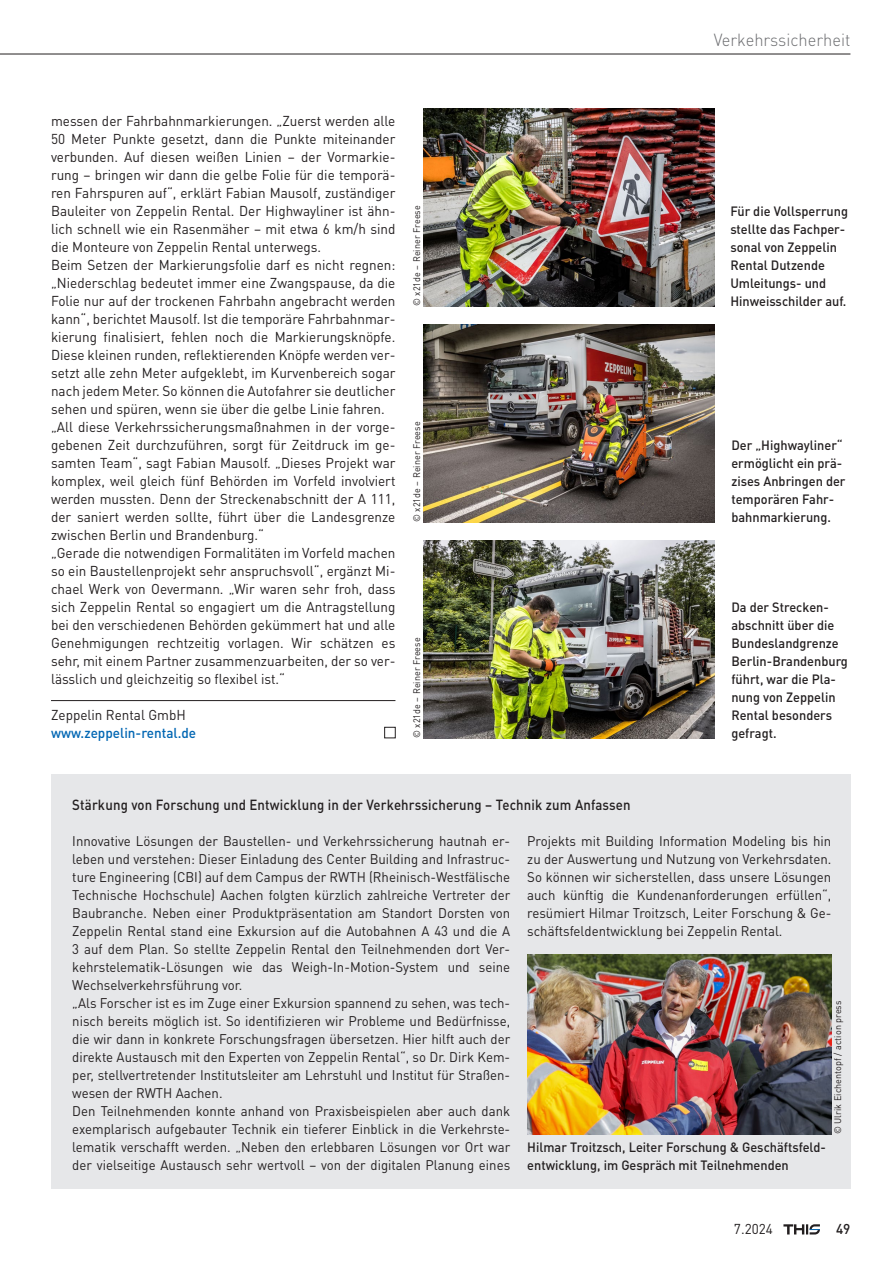
<style>
.page{position:relative;width:893px;height:1263px;background:#fff}
.page>*{position:absolute;margin:0;border:0;box-sizing:border-box;transform-origin:0 0}
.t1{font:300 17.4px "DIN Pro";color:#6c6d70;scale:.95 1}
.t2{font:500 14.55px "DIN Pro";letter-spacing:.01em;color:#231f20;scale:.91 1}
.t3{font:14.1px/18px "DIN Pro";color:#231f20;scale:.95 1}
.t4{font:500 14.1px "DIN Pro";color:#0166b3;scale:.95 1}
.t5{font:500 14.1px "DIN Pro";color:#231f20;scale:.95 1}
.t6{font:13.8px/18px "DIN Pro";color:#231f20;text-align:justify;scale:.95 1}
.t7{font:500 13.35px/18px "DIN Pro";color:#231f20;scale:.95 1}
.t8{font:9.45px "DIN Pro";letter-spacing:.01em;color:#231f20;scale:.95 1}
</style>
<div class="page">
<div style="left:51px;top:774px;width:799px;height:414px;background:#e6e7e9"></div>
<hr style="left:0;top:54px;width:850px;height:1px;background:#231f20">
<svg style="left:783px;top:1224px;width:37px;height:10px"></svg>
<div style="left:384px;top:727px;width:11px;height:11px;border:1px solid #231f20"></div>
<img style="left:423px;top:108px;width:291px;height:198px">
<img style="left:423px;top:540px;width:291px;height:198px">
<img style="left:423px;top:324px;width:291px;height:198px">
<img style="left:527px;top:954px;width:304px;height:180px">
<hr style="left:51px;top:700px;width:344px;height:1px;background:#231f20">
<p class="t3" style="left:51px;top:111px;width:364px">messen der Fahrbahnmarkierungen. „Zuerst werden alle 50 Meter Punkte gesetzt, dann die Punkte miteinander verbunden. Auf diesen weißen Linien – der Vormarkie&shy;rung – bringen wir dann die gelbe Folie für die temporä&shy;ren Fahrspuren auf“, erklärt Fabian Mausolf, zuständiger Bauleiter von Zeppelin Rental. Der Highwayliner ist ähn&shy;lich schnell wie ein Rasenmäher – mit etwa 6 km/h sind die Monteure von Zeppelin Rental unterwegs.<br>Beim Setzen der Markierungsfolie darf es nicht regnen: „Niederschlag bedeutet immer eine Zwangspause, da die Folie nur auf der trockenen Fahrbahn angebracht werden kann“, berichtet Mausolf. Ist die temporäre Fahrbahnmar&shy;kierung finalisiert, fehlen noch die Markierungsknöpfe.<br>Diese kleinen runden, reflektierenden Knöpfe werden ver&shy;setzt alle zehn Meter aufgeklebt, im Kurvenbereich sogar nach jedem Meter. So können die Autofahrer sie deutlicher sehen und spüren, wenn sie über die gelbe Linie fahren. „All diese Verkehrssicherungsmaßnahmen in der vorge&shy;gebenen Zeit durchzuführen, sorgt für Zeitdruck im ge&shy;samten Team“, sagt Fabian Mausolf. „Dieses Projekt war komplex, weil gleich fünf Behörden im Vorfeld involviert werden mussten. Denn der Streckenabschnitt der A 111, der saniert werden sollte, führt über die Landesgrenze zwischen Berlin und Brandenburg.“<br>„Gerade die notwendigen Formalitäten im Vorfeld machen so ein Baustellenprojekt sehr anspruchsvoll“, ergänzt Mi&shy;chael Werk von Oevermann. „Wir waren sehr froh, dass sich Zeppelin Rental so engagiert um die Antragstellung bei den verschiedenen Behörden gekümmert hat und alle Genehmigungen rechtzeitig vorlagen. Wir schätzen es sehr, mit einem Partner zusammenzuarbeiten, der so ver&shy;lässlich und gleichzeitig so flexibel ist.“</p>
<p class="t3" style="left:51px;top:705px;width:143px">Zeppelin Rental GmbH</p>
<p class="t4" style="left:51px;top:723px;width:154px">www.zeppelin-rental.de</p>
<p class="t8" style="left:410px;top:306px;width:108px;rotate:-90deg">© x21de – Reiner Freese</p>
<p class="t8" style="left:410px;top:522px;width:108px;rotate:-90deg">© x21de – Reiner Freese</p>
<p class="t8" style="left:410px;top:738px;width:108px;rotate:-90deg">© x21de – Reiner Freese</p>
<p class="t2" style="left:72px;top:795px;width:615px">Stärkung von Forschung und Entwicklung in der Verkehrssicherung – Technik zum Anfassen</p>
<p class="t1" style="left:714px;top:28px;width:145px">Verkehrssicherheit</p>
<p class="t7" style="left:730px;top:202px;width:125px">Für die Vollsperrung stellte das Fachper&shy;sonal von Zeppelin<br>Rental Dutzende<br>Umleitungs- und</p>
<p class="t7" style="left:730px;top:292px;width:124px">Hinweisschilder auf.</p>
<p class="t7" style="left:731px;top:436px;width:122px">Der „Highwayliner“ ermöglicht ein prä&shy;zises Anbringen der temporären Fahr&shy;bahnmarkierung.</p>
<p class="t7" style="left:731px;top:598px;width:124px">Da der Strecken&shy;abschnitt über die<br>Bundeslandgrenze<br>Berlin-Brandenburg führt, war die Pla&shy;nung von Zeppelin<br>Rental besonders gefragt.</p>
<p class="t6" style="left:72px;top:831px;width:463px;text-align:left">Innovative Lösungen der Baustellen- und Verkehrssicherung hautnah er&shy;leben und verstehen: Dieser Einladung des Center Building and Infrastruc&shy;ture Engineering (CBI) auf dem Campus der RWTH (Rheinisch-Westfälische Technische Hochschule) Aachen folgten kürzlich zahlreiche Vertreter der Baubranche. Neben einer Produktpräsentation am Standort Dorsten von Zeppelin Rental stand eine Exkursion auf die Autobahnen A 43 und die A 3 auf dem Plan. So stellte Zeppelin Rental den Teilnehmenden dort Ver&shy;kehrstelematik-Lösungen wie das Weigh-In-Motion-System und seine Wechselverkehrsführung vor.<br>„Als Forscher ist es im Zuge einer Exkursion spannend zu sehen, was tech&shy;nisch bereits möglich ist. So identifizieren wir Probleme und Bedürfnisse, die wir dann in konkrete Forschungsfragen übersetzen. Hier hilft auch der direkte Austausch mit den Experten von Zeppelin Rental“, so Dr. Dirk Kem&shy;per, stellvertretender Institutsleiter am Lehrstuhl und Institut für Straßen&shy;wesen der RWTH Aachen.<br>Den Teilnehmenden konnte anhand von Praxisbeispielen aber auch dank exemplarisch aufgebauter Technik ein tieferer Einblick in die Verkehrste&shy;lematik verschafft werden. „Neben den erlebbaren Lösungen vor Ort war der vielseitige Austausch sehr wertvoll – von der digitalen Planung eines</p>
<p class="t6" style="left:527px;top:831px;width:322px">Projekts mit Building Information Modeling bis hin zu der Auswertung und Nutzung von Verkehrsdaten.<br>So können wir sicherstellen, dass unsere Lösungen auch künftig die Kundenanforderungen erfüllen“, resümiert Hilmar Troitzsch, Leiter Forschung &amp; Ge&shy;schäftsfeldentwicklung bei Zeppelin Rental.</p>
<p class="t7" style="left:527px;top:1138px;width:316px">Hilmar Troitzsch, Leiter Forschung &amp; Geschäftsfeld&shy;entwicklung, im Gespräch mit Teilnehmenden</p>
<p class="t8" style="left:831px;top:1134px;width:142px;rotate:-90deg">© Ulrik Eichentopf / action press</p>
<p class="t3" style="left:734px;top:1220px;width:42px">7.2024</p>
<p class="t5" style="left:836px;top:1220px;width:17px">49</p>
</div>
